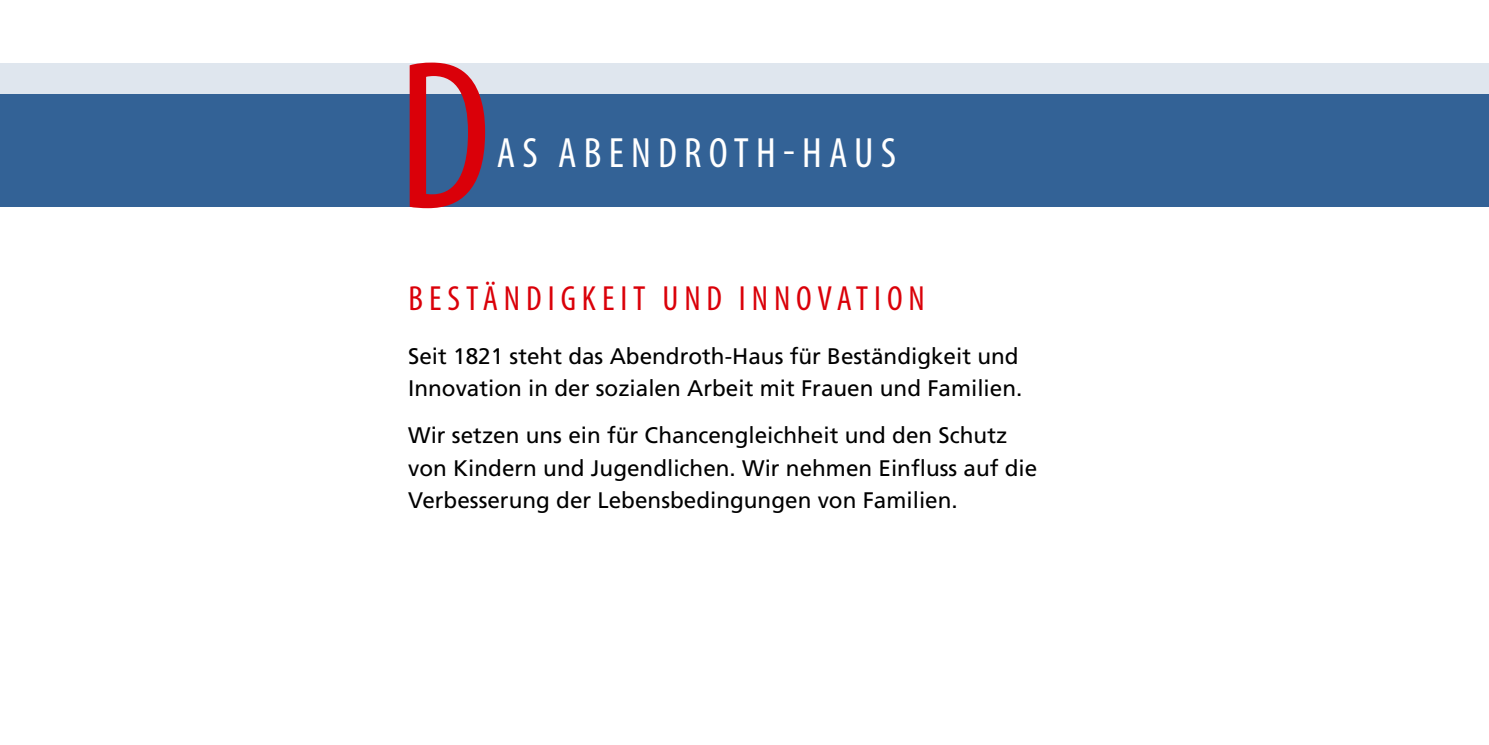
<style>
.page{position:relative;width:1489px;height:745px;background:#fff}
.page>*{position:absolute;margin:0;border:0;box-sizing:border-box;transform-origin:0 0}
.t1{font:condensed 213.5px "Myriad Pro";color:#da0009}
.t2{font:condensed 42.5px "Myriad Pro";letter-spacing:.17em;color:#fff}
.t3{font:condensed 35px "Myriad Pro";letter-spacing:.17em;color:#da0009}
.t4{font:22.5px/32.5px "Frutiger";color:#000}
</style>
<div class="page">
<div style="left:0;top:63px;width:1488px;height:144px;background:#336296"></div>
<div style="left:0;top:63px;width:1488px;height:30px;background:#dfe6ee"></div>
<h1 class="t1" style="left:397px;top:7px;width:97px">D</h1>
<h2 class="t2" style="left:496px;top:127px;width:401px">AS ABENDROTH-HAUS</h2>
<h3 class="t3" style="left:408px;top:277px;width:518px">BESTÄNDIGKEIT UND INNOVATION</h3>
<p class="t4" style="left:408px;top:339px;width:615px">Seit 1821 steht das Abendroth-Haus für Beständigkeit und<br>Innovation in der sozialen Arbeit mit Frauen und Familien.</p>
<p class="t4" style="left:408px;top:418px;width:630px">Wir setzen uns ein für Chancengleichheit und den Schutz von Kindern und Jugendlichen. Wir nehmen Einfluss auf die<br>Verbesserung der Lebensbedingungen von Familien.</p>
</div>
